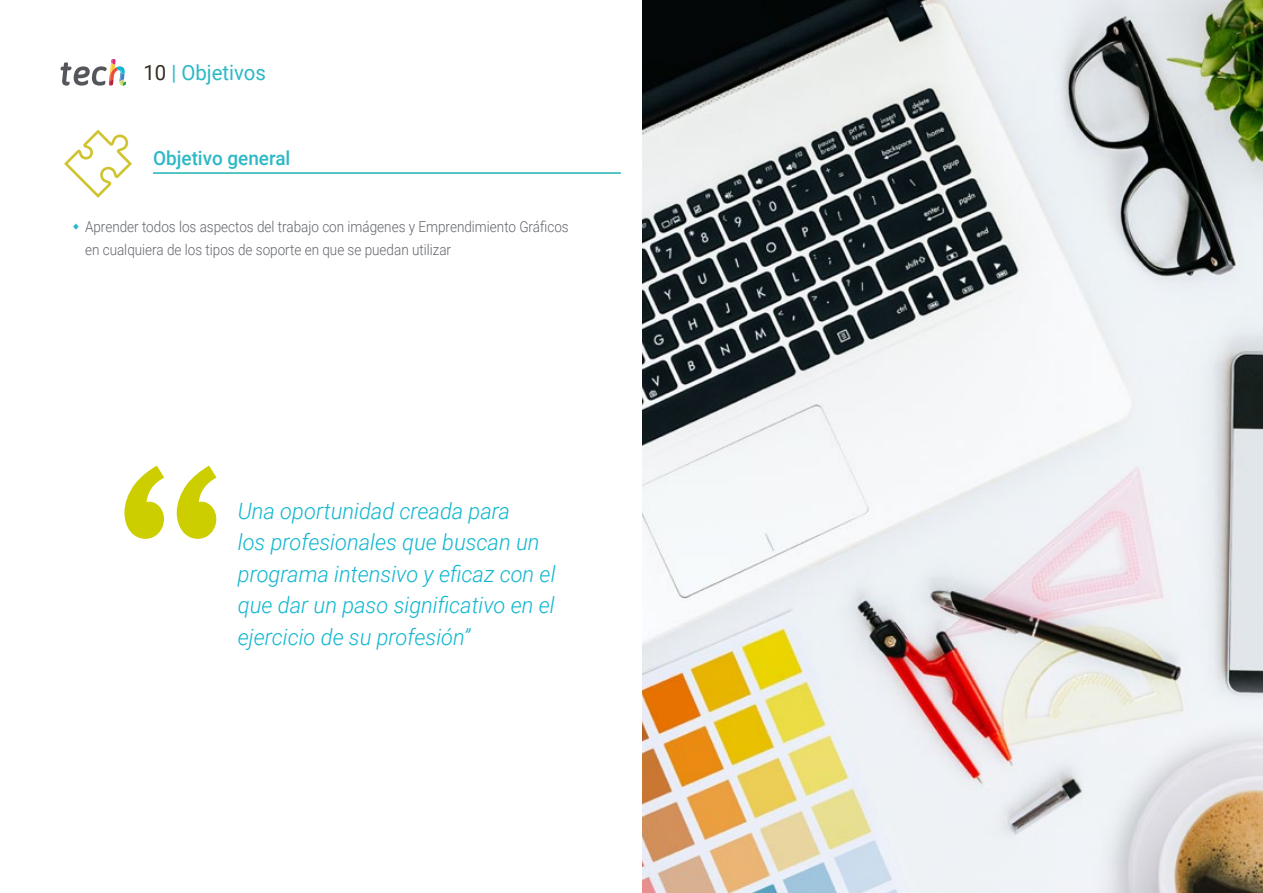
<style>
.page{position:relative;width:1263px;height:893px;background:#fff}
.page>*{position:absolute;margin:0;border:0;box-sizing:border-box;transform-origin:0 0}
.t1{font:italic 300 22.5px/31.5px "Roboto";color:#0fb6cf}
.t2{font:21px "Roboto";color:#2db8c5}
.t3{font:500 19.5px "Roboto";color:#2db8c5}
.t4{font:300 15px/22.5px "Roboto";color:#61646a;scale:.9 1}
.s1{color:#312e20}
</style>
<div class="page">
<img style="left:642px;top:0;width:621px;height:893px">
<hr style="left:153px;top:173px;width:468px;height:1px;background:#2db8c5">
<svg style="left:64px;top:130px;width:68px;height:68px"></svg>
<svg style="left:124px;top:466px;width:93px;height:73px"></svg>
<svg style="left:61px;top:59px;width:65px;height:27px"></svg>
<p class="t2" style="left:144px;top:57px;width:124px"><span class="s1">10</span> | Objetivos</p>
<p class="t3" style="left:153px;top:144px;width:139px">Objetivo general</p>
<p class="t4" style="left:85px;top:215px;width:539px">Aprender todos los aspectos del trabajo con imágenes y Emprendimiento Gráficos en cualquiera de los tipos de soporte en que se puedan utilizar</p>
<p class="t1" style="left:238px;top:494px;width:319px">Una oportunidad creada para<br>los profesionales que buscan un programa intensivo y eficaz con el que dar un paso significativo en el ejercicio de su profesión”</p>
</div>
